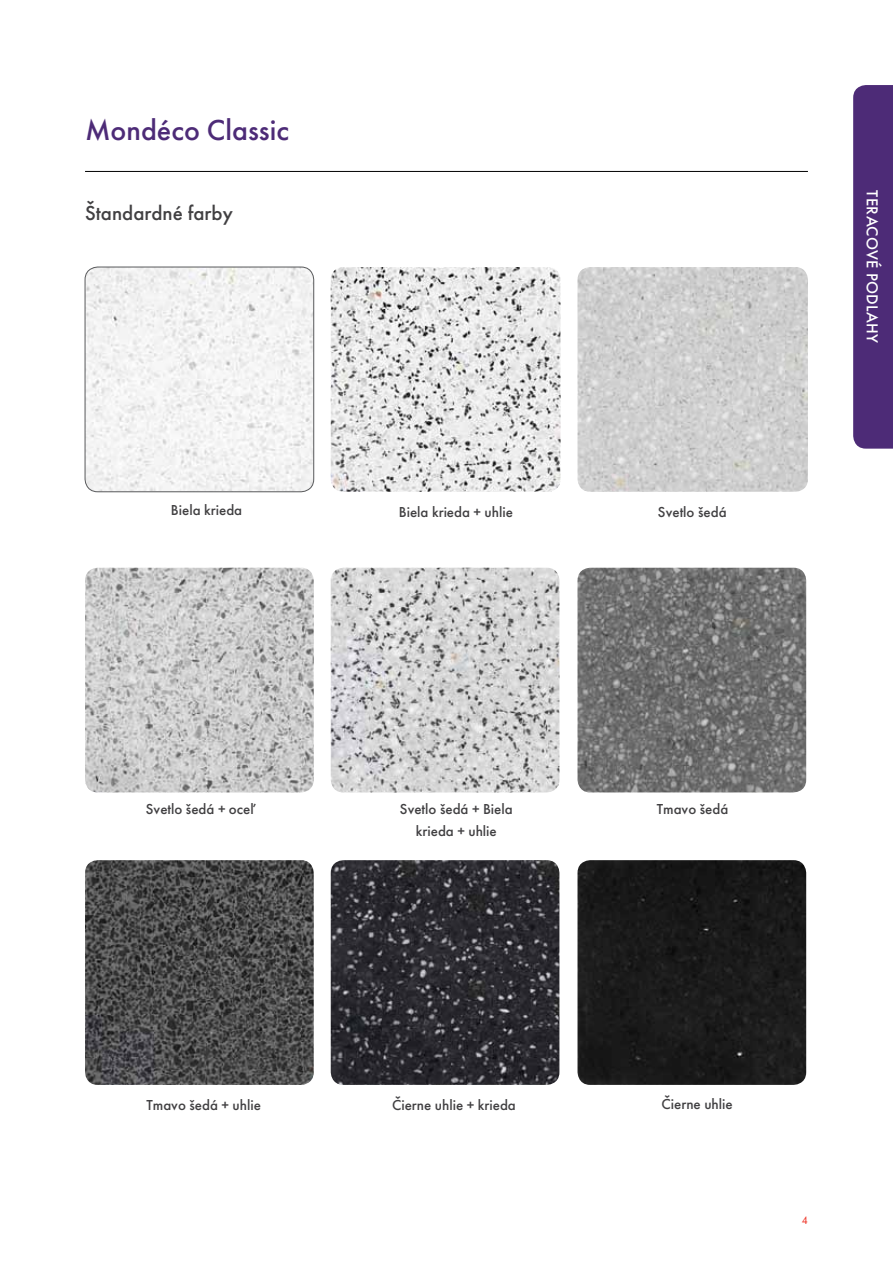
<style>
.page{position:relative;width:893px;height:1263px;background:#fff}
.page>*{position:absolute;margin:0;border:0;box-sizing:border-box;transform-origin:0 0}
.t1{font:500 30px "Futura PT";color:#4d2b77}
.t2{font:500 21px "Futura PT";color:#414042}
.t3{font:500 16.5px "Futura PT";letter-spacing:.02em;color:#fff}
.t4{font:500 15px/22.4px "Futura PT";color:#414042;text-align:center}
.t5{font:10.5px "Futura BT";color:#ee3124}
</style>
<div class="page">
<hr style="left:85px;top:171px;width:723px;height:1px;background:#000">
<img style="left:85px;top:267px;width:229px;height:225px">
<div style="left:85px;top:267px;width:229px;height:225px;border:1px solid #58595b;border-radius:13px"></div>
<img style="left:577px;top:267px;width:231px;height:225px">
<img style="left:331px;top:267px;width:229px;height:225px">
<img style="left:85px;top:568px;width:229px;height:224px">
<img style="left:577px;top:568px;width:229px;height:224px">
<img style="left:331px;top:568px;width:228px;height:224px">
<img style="left:85px;top:860px;width:229px;height:225px">
<div style="left:577px;top:860px;width:229px;height:225px;background:#1a1a1a"></div>
<img style="left:331px;top:860px;width:228px;height:225px">
<div style="left:853px;top:85px;width:40px;height:364px;background:#4d2b77"></div>
<h1 class="t1" style="left:85px;top:112px;width:205px">Mondéco Classic</h1>
<h2 class="t2" style="left:85px;top:200px;width:149px">Štandardné farby</h2>
<p class="t4" style="left:171px;top:498px;width:73px">Biela krieda</p>
<p class="t4" style="left:399px;top:501px;width:116px">Biela krieda + uhlie</p>
<p class="t4" style="left:146px;top:797px;width:111px">Svetlo šedá + oceľ</p>
<p class="t4" style="left:146px;top:1093px;width:116px">Tmavo šedá + uhlie</p>
<p class="t4" style="left:400px;top:797px;width:114px">Svetlo šedá + Biela krieda + uhlie</p>
<p class="t4" style="left:392px;top:1093px;width:125px">Čierne uhlie + krieda</p>
<p class="t4" style="left:658px;top:501px;width:70px">Svetlo šedá</p>
<p class="t3" style="left:882px;top:190px;width:154px;rotate:90deg">TERACOVÉ PODLAHY</p>
<p class="t4" style="left:657px;top:797px;width:73px">Tmavo šedá</p>
<p class="t4" style="left:661px;top:1092px;width:73px">Čierne uhlie</p>
<p class="t5" style="left:802px;top:1214px;width:8px">4</p>
</div>
